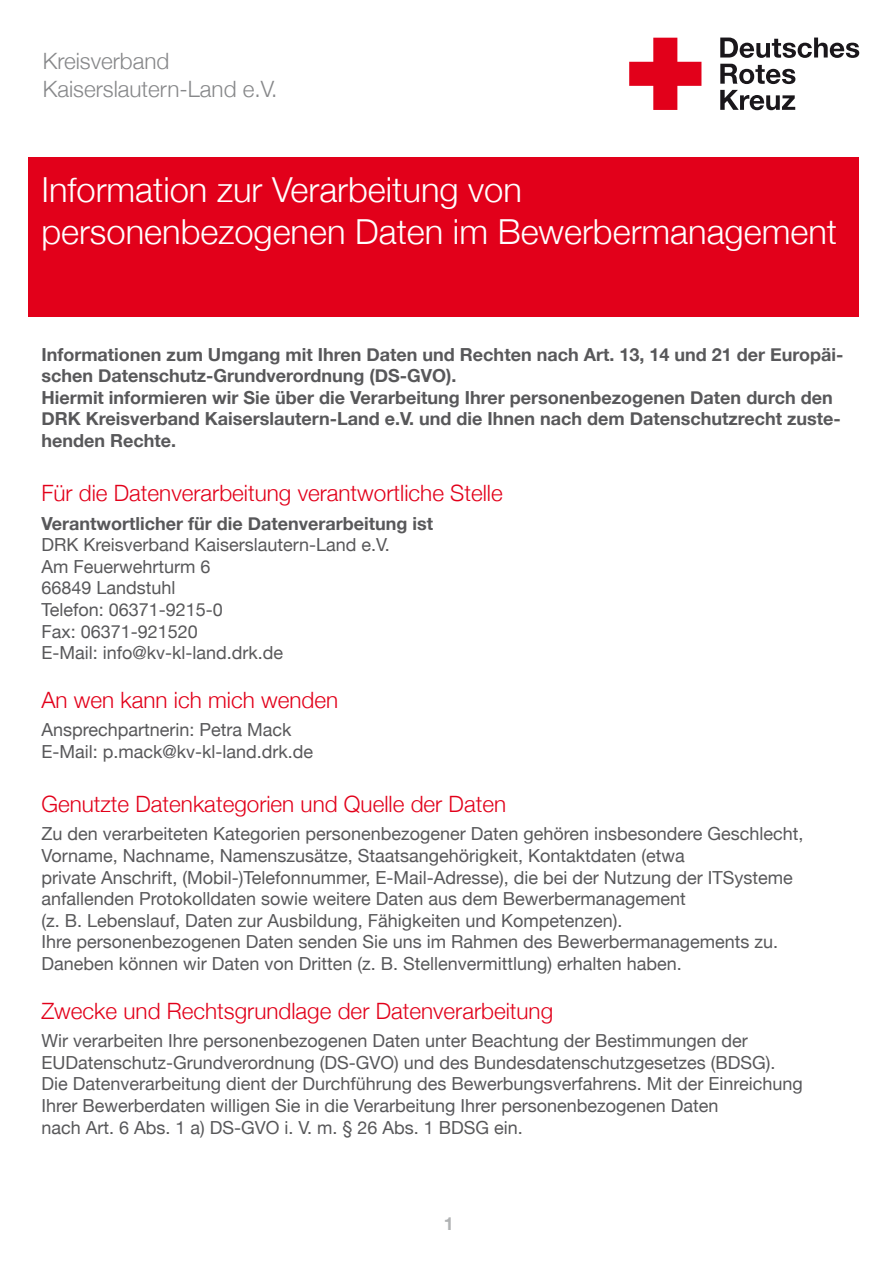
<style>
.page{position:relative;width:893px;height:1263px;background:#fff}
.page>*{position:absolute;margin:0;border:0;box-sizing:border-box;transform-origin:0 0}
.t1{font:300 34.5px/41.4px "Helvetica Neue";color:#fff}
.t2{font:300 22.5px "Helvetica Neue";color:#e2001a}
.t3{font:300 22.5px/28.5px "Helvetica Neue";color:#87888a}
.t4{font:18px/21.6px "Helvetica Neue";color:#58585a}
.t5{font:700 18px/21.6px "Helvetica Neue";color:#58585a}
.t6{font:700 18px "Helvetica Neue";color:#b1b3b4}
</style>
<div class="page">
<div style="left:29px;top:157px;width:830px;height:160px;background:#e2001a"></div>
<svg style="left:629px;top:38px;width:72px;height:72px"></svg>
<svg style="left:720px;top:38px;width:139px;height:20px"></svg>
<svg style="left:720px;top:64px;width:75px;height:20px"></svg>
<svg style="left:720px;top:90px;width:75px;height:20px"></svg>
<p class="t3" style="left:43px;top:46px;width:236px">Kreisverband<br>Kaiserslautern-Land e.V.</p>
<h1 class="t1" style="left:41px;top:169px;width:797px">Information zur Verarbeitung von<br>personenbezogenen Daten im Bewerbermanagement</h1>
<p class="t5" style="left:41px;top:343px;width:804px">Informationen zum Umgang mit Ihren Daten und Rechten nach Art. 13, 14 und 21 der Europäi&shy;schen Datenschutz-Grundverordnung (DS-GVO).<br>Hiermit informieren wir Sie über die Verarbeitung Ihrer personenbezogenen Daten durch den DRK Kreisverband Kaiserslautern-Land e.V. und die Ihnen nach dem Datenschutzrecht zuste&shy;henden Rechte.</p>
<p class="t2" style="left:41px;top:479px;width:463px">Für die Datenverarbeitung verantwortliche Stelle</p>
<p class="t5" style="left:41px;top:512px;width:393px">Verantwortlicher für die Datenverarbeitung ist</p>
<p class="t4" style="left:41px;top:534px;width:350px">DRK Kreisverband Kaiserslautern-Land e.V.<br>Am Feuerwehrturm 6<br>66849 Landstuhl<br>Telefon: 06371-9215-0<br>Fax: 06371-921520<br>E-Mail: info@kv-kl-land.drk.de</p>
<p class="t2" style="left:41px;top:686px;width:298px">An wen kann ich mich wenden</p>
<p class="t4" style="left:41px;top:719px;width:273px">Ansprechpartnerin: Petra Mack<br>E-Mail: p.mack@kv-kl-land.drk.de</p>
<p class="t2" style="left:41px;top:790px;width:466px">Genutzte Datenkategorien und Quelle der Daten</p>
<p class="t4" style="left:41px;top:823px;width:764px">Zu den verarbeiteten Kategorien personenbezogener Daten gehören insbesondere Geschlecht, Vorname, Nachname, Namenszusätze, Staatsangehörigkeit, Kontaktdaten (etwa<br>private Anschrift, (Mobil-)Telefonnummer, E-Mail-Adresse), die bei der Nutzung der ITSysteme anfallenden Protokolldaten sowie weitere Daten aus dem Bewerbermanagement<br>(z. B. Lebenslauf, Daten zur Ausbildung, Fähigkeiten und Kompetenzen).<br>Ihre personenbezogenen Daten senden Sie uns im Rahmen des Bewerbermanagements zu.<br>Daneben können wir Daten von Dritten (z. B. Stellenvermittlung) erhalten haben.</p>
<p class="t2" style="left:41px;top:997px;width:513px">Zwecke und Rechtsgrundlage der Datenverarbeitung</p>
<p class="t4" style="left:41px;top:1030px;width:763px">Wir verarbeiten Ihre personenbezogenen Daten unter Beachtung der Bestimmungen der EUDatenschutz-Grundverordnung (DS-GVO) und des Bundesdatenschutzgesetzes (BDSG).<br>Die Datenverarbeitung dient der Durchführung des Bewerbungsverfahrens. Mit der Einreichung Ihrer Bewerberdaten willigen Sie in die Verarbeitung Ihrer personenbezogenen Daten<br>nach Art. 6 Abs. 1 a) DS-GVO i. V. m. § 26 Abs. 1 BDSG ein.</p>
<p class="t6" style="left:444px;top:1212px;width:12px">1</p>
</div>
